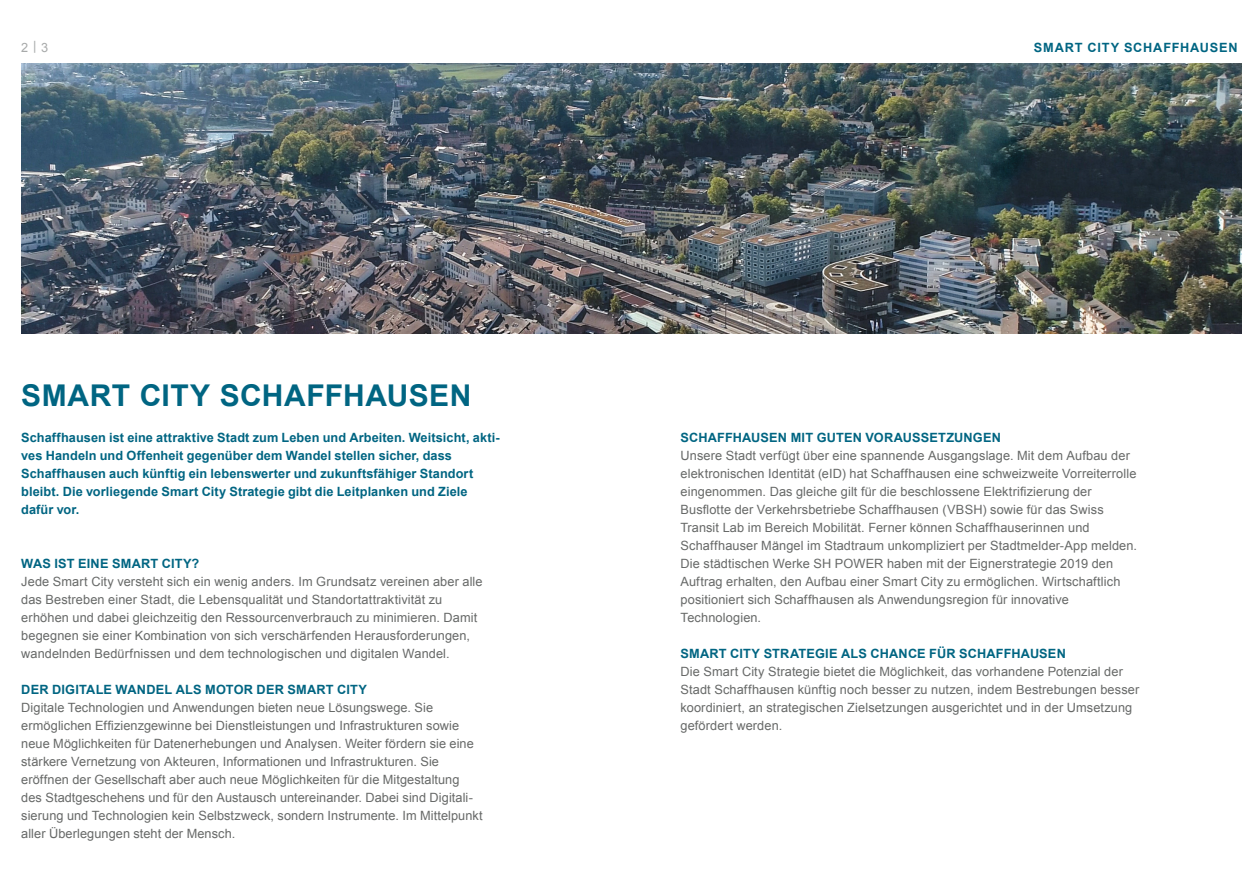
<style>
.page{position:relative;width:1259px;height:893px;background:#fff}
.page>*{position:absolute;margin:0;border:0;box-sizing:border-box;transform-origin:0 0}
._1_0_Haupttitel{font:700 30px "Arial";letter-spacing:.015em;color:#006582}
._3_0_Lauftrext{font:12.75px/18px "Arial";letter-spacing:.01em;color:#676968}
._3_1_Lead{font:700 12.75px/18px "Arial";letter-spacing:.005em;color:#006582}
._3_0_Lauftrext-2{font:700 12.75px "Arial";letter-spacing:.015em;color:#006582}
._3_1_Lead-2{font:700 12.75px "Arial";letter-spacing:.065em;color:#006582}
.t1{font:12.75px "Arial";color:#a8aaaa}
.s1{font-weight:700;color:#006582}
</style>
<div class="page">
<img style="left:21px;top:64px;width:1221px;height:270px">
<p class="t1" style="left:21px;top:39px;width:29px">2 | 3</p>
<p class="_3_1_Lead-2" style="left:1034px;top:39px;width:205px">SMART CITY SCHAFFHAUSEN</p>
<p class="_1_0_Haupttitel" style="left:21px;top:375px;width:451px">SMART CITY SCHAFFHAUSEN</p>
<p class="_3_1_Lead" style="left:21px;top:429px;width:480px">Schaffhausen ist eine attraktive Stadt zum Leben und Arbeiten. Weitsicht, akti&shy;ves Handeln und Offenheit gegenüber dem Wandel stellen sicher, dass Schaffhausen auch künftig ein lebenswerter und zukunftsfähiger Standort bleibt. Die vorliegende Smart City Strategie gibt die Leitplanken und Ziele dafür vor.</p>
<p class="_3_0_Lauftrext-2" style="left:21px;top:555px;width:180px">WAS IST EINE SMART CITY?</p>
<p class="_3_0_Lauftrext" style="left:21px;top:572px;width:463px">Jede Smart City versteht sich ein wenig anders. Im Grundsatz vereinen aber alle das Bestreben einer Stadt, die Lebensqualität und Standortattraktivität zu erhöhen und dabei gleichzeitig den Ressourcenverbrauch zu minimieren. Damit begegnen sie einer Kombination von sich verschärfenden Herausforderungen, wandelnden Bedürfnissen und dem technologischen und digitalen Wandel.</p>
<p class="_3_0_Lauftrext-2" style="left:21px;top:681px;width:347px">DER DIGITALE WANDEL ALS MOTOR DER SMART CITY</p>
<p class="_3_0_Lauftrext" style="left:21px;top:698px;width:463px">Digitale Technologien und Anwendungen bieten neue Lösungswege. Sie ermöglichen Effizienzgewinne bei Dienstleistungen und Infrastrukturen sowie neue Möglichkeiten für Datenerhebungen und Analysen. Weiter fördern sie eine stärkere Vernetzung von Akteuren, Informationen und Infrastrukturen. Sie eröffnen der Gesellschaft aber auch neue Möglichkeiten für die Mitgestaltung des Stadtgeschehens und für den Austausch untereinander. Dabei sind Digitali&shy;sierung und Technologien kein Selbstzweck, sondern Instrumente. Im Mittelpunkt aller Überlegungen steht der Mensch.</p>
<p class="_3_0_Lauftrext-2" style="left:680px;top:429px;width:322px">SCHAFFHAUSEN MIT GUTEN VORAUSSETZUNGEN</p>
<p class="_3_0_Lauftrext" style="left:680px;top:446px;width:458px">Unsere Stadt verfügt über eine spannende Ausgangslage. Mit dem Aufbau der elektronischen Identität (eID) hat Schaffhausen eine schweizweite Vorreiterrolle eingenommen. Das gleiche gilt für die beschlossene Elektrifizierung der Busflotte der Verkehrsbetriebe Schaffhausen (VBSH) sowie für das Swiss Transit Lab im Bereich Mobilität. Ferner können Schaffhauserinnen und Schaffhauser Mängel im Stadtraum unkompliziert per Stadtmelder-App melden.<br>Die städtischen Werke SH POWER haben mit der Eignerstrategie 2019 den Auftrag erhalten, den Aufbau einer Smart City zu ermöglichen. Wirtschaftlich positioniert sich Schaffhausen als Anwendungsregion für innovative Technologien.</p>
<p class="_3_0_Lauftrext" style="left:680px;top:644px;width:460px"><span class="s1">SMART CITY STRATEGIE ALS CHANCE FÜR SCHAFFHAUSEN<br></span>Die Smart City Strategie bietet die Möglichkeit, das vorhandene Potenzial der Stadt Schaffhausen künftig noch besser zu nutzen, indem Bestrebungen besser koordiniert, an strategischen Zielsetzungen ausgerichtet und in der Umsetzung gefördert werden.</p>
</div>
